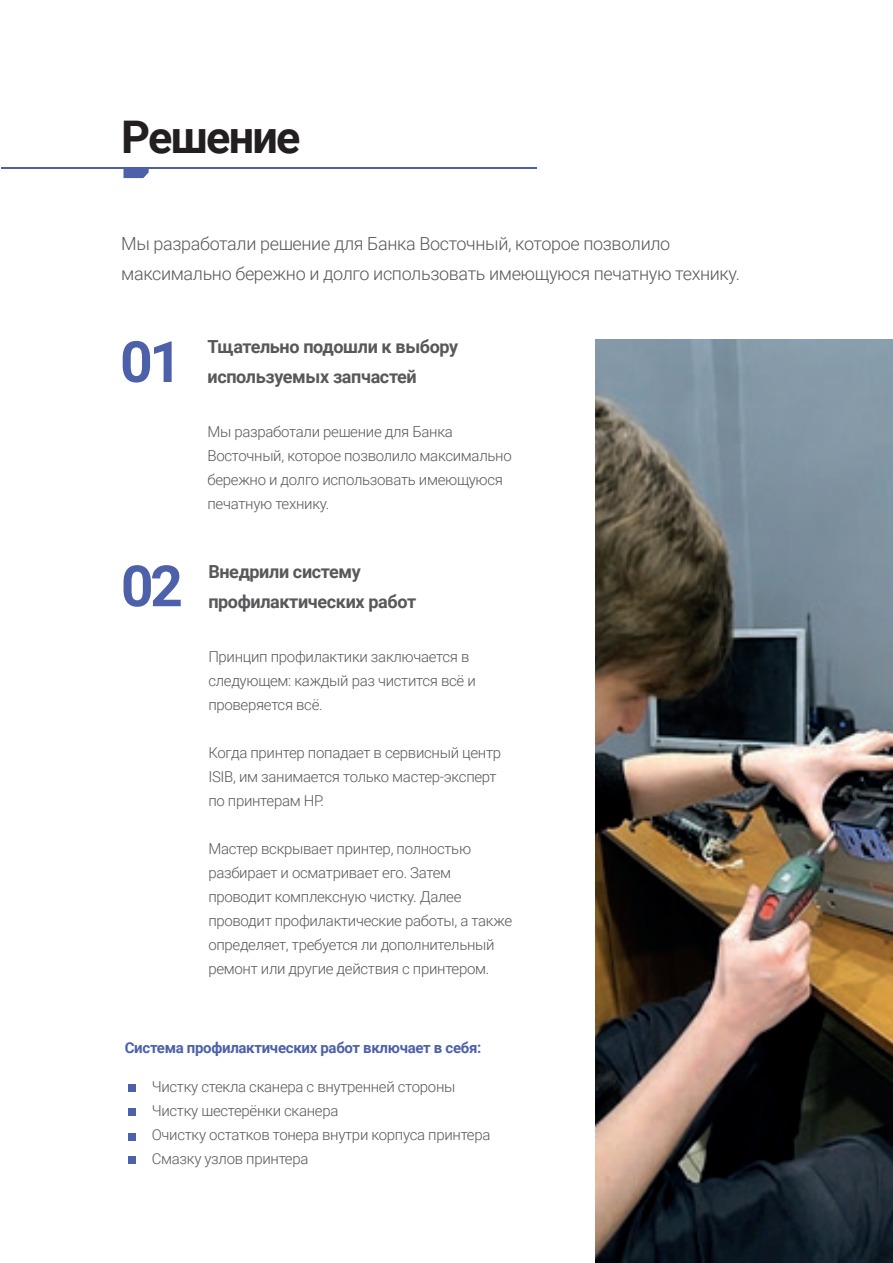
<style>
.page{position:relative;width:893px;height:1263px;background:#fff}
.page>*{position:absolute;margin:0;border:0;box-sizing:border-box;transform-origin:0 0}
.t1{font:700 57px "Roboto";color:#4c61aa}
.t2{font:700 45px "Roboto";letter-spacing:-.04em;color:#231f20}
.t3{font:300 18px/30px "Roboto";letter-spacing:-.02em;color:#57585a}
.t4{font:700 18px/30px "Roboto";letter-spacing:-.02em;color:#57585a}
.t5{font:300 15px/24px "Roboto";letter-spacing:-.02em;color:#57585a}
.t6{font:700 15px "Roboto";letter-spacing:-.02em;color:#4c61aa}
</style>
<div class="page">
<hr style="left:2px;top:167px;width:535px;height:2px;background:#4c61aa">
<svg style="left:123px;top:169px;width:26px;height:9px"></svg>
<img style="left:596px;top:340px;width:297px;height:923px">
<div style="left:128px;top:1084px;width:8px;height:8px;background:#4c61aa"></div>
<div style="left:128px;top:1108px;width:7px;height:7px;background:#4c61aa"></div>
<div style="left:128px;top:1133px;width:8px;height:7px;background:#4c61aa"></div>
<div style="left:128px;top:1156px;width:7px;height:8px;background:#4c61aa"></div>
<h2 class="t2" style="left:121px;top:105px;width:181px">Решение</h2>
<p class="t3" style="left:121px;top:228px;width:620px">Мы разработали решение для Банка Восточный, которое позволило максимально бережно и долго использовать имеющуюся печатную технику.</p>
<h1 class="t1" style="left:120px;top:322px;width:64px">01</h1>
<h1 class="t1" style="left:121px;top:546px;width:64px">02</h1>
<p class="t4" style="left:207px;top:331px;width:252px">Тщательно подошли к выбору используемых запчастей</p>
<p class="t5" style="left:207px;top:419px;width:306px">Мы разработали решение для Банка Восточный, которое позволило максимально бережно и долго использовать имеющуюся печатную технику.</p>
<p class="t4" style="left:208px;top:555px;width:209px">Внедрили систему профилактических работ</p>
<p class="t5" style="left:208px;top:644px;width:269px">Принцип профилактики заключается в следующем: каждый раз чистится всё и проверяется всё.</p>
<p class="t5" style="left:208px;top:740px;width:294px">Когда принтер попадает в сервисный центр<br>ISIB, им занимается только мастер-эксперт по принтерам HP.</p>
<p class="t5" style="left:208px;top:836px;width:305px">Мастер вскрывает принтер, полностью разбирает и осматривает его. Затем проводит комплексную чистку. Далее проводит профилактические работы, а также определяет, требуется ли дополнительный ремонт или другие действия с принтером.</p>
<p class="t6" style="left:125px;top:1037px;width:358px">Система профилактических работ включает в себя:</p>
<p class="t5" style="left:152px;top:1074px;width:340px">Чистку стекла сканера с внутренней стороны Чистку шестерёнки сканера<br>Очистку остатков тонера внутри корпуса принтера Смазку узлов принтера</p>
</div>
